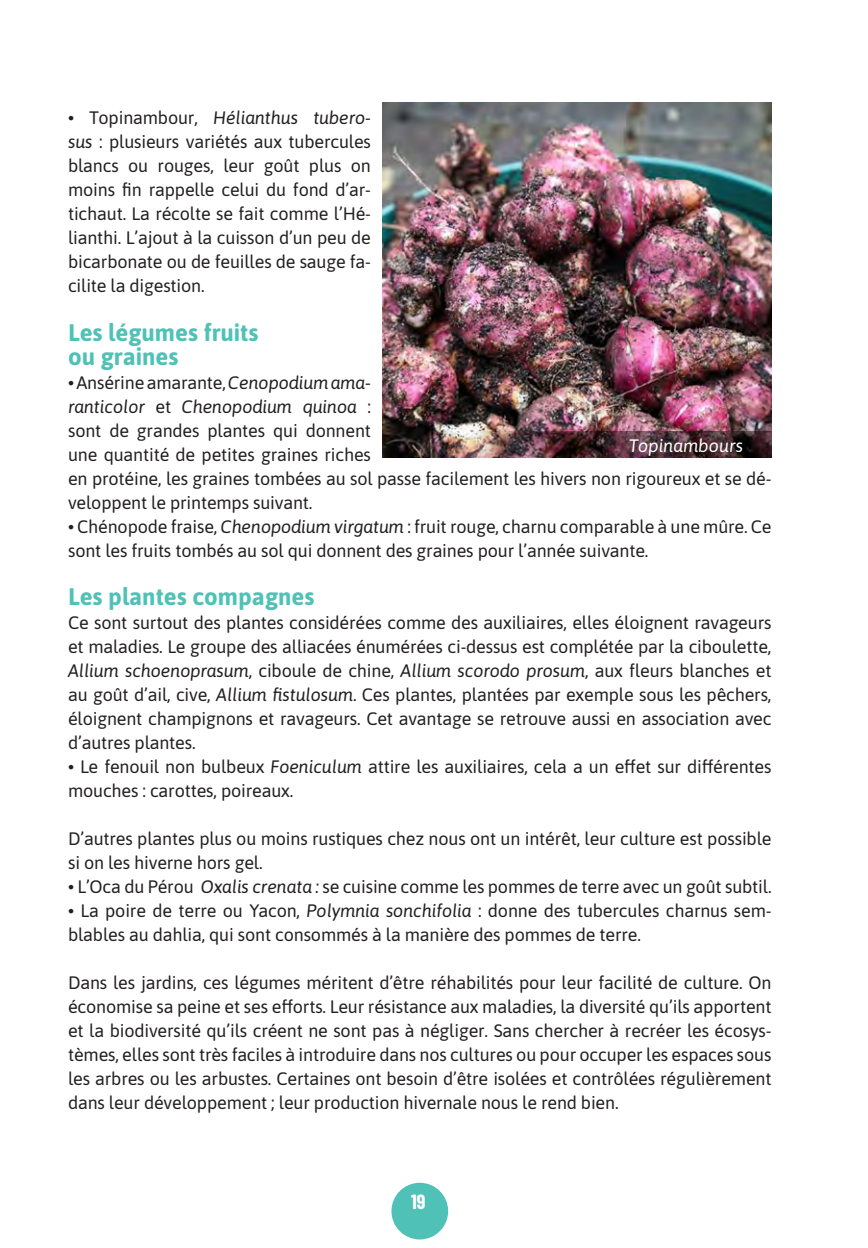
<style>
.page{position:relative;width:868px;height:1248px;background:#fff}
.page>*{position:absolute;margin:0;border:0;box-sizing:border-box;transform-origin:0 0}
.t1{font:700 24px/24px "Asap";color:#50c1b6}
.t2{font:700 20px "Barlow Condensed";color:#fff}
.t3{font:18px/24px "Asap";letter-spacing:-.01em;color:#231f20}
.t4{font:italic 18px "Asap";color:#fff}
.s1{font-style:italic}
</style>
<div class="page">
<img style="left:382px;top:102px;width:389px;height:355px">
<img style="left:468px;top:432px;width:303px;height:25px">
<div style="left:391px;top:1182px;width:57px;height:57px;background:#50c1b6;border-radius:50%"></div>
<p class="t3" style="left:68px;top:105px;width:304px;text-align:justify">• Topinambour, <span class="s1">Hélianthus tubero&shy;sus</span> : plusieurs variétés aux tubercules blancs ou rouges, leur goût plus on moins fin rappelle celui du fond d’ar&shy;tichaut. La récolte se fait comme l’Hé&shy;lianthi. L’ajout à la cuisson d’un peu de bicarbonate ou de feuilles de sauge fa&shy;cilite la digestion.</p>
<h1 class="t1" style="left:68px;top:319px;width:192px">Les légumes fruits ou graines</h1>
<p class="t3" style="left:68px;top:369px;width:705px">• Ansérine amarante, <span class="s1">Cenopodium ama-<br>ranticolor</span> et <span class="s1">Chenopodium quinoa</span> :<br>sont de grandes plantes qui donnent<br>une quantité de petites graines riches<br>en protéine, les graines tombées au sol passe facilement les hivers non rigoureux et se dé&shy;veloppent le printemps suivant.</p>
<p class="t3" style="left:68px;top:513px;width:705px">• Chénopode fraise, <span class="s1">Chenopodium virgatum</span> : fruit rouge, charnu comparable à une mûre. Ce sont les fruits tombés au sol qui donnent des graines pour l’année suivante.</p>
<h1 class="t1" style="left:68px;top:583px;width:248px">Les plantes compagnes</h1>
<p class="t3" style="left:68px;top:609px;width:705px;text-align:justify">Ce sont surtout des plantes considérées comme des auxiliaires, elles éloignent ravageurs et maladies. Le groupe des alliacées énumérées ci-dessus est complétée par la ciboulette, <span class="s1">Allium schoenoprasum</span>, ciboule de chine, <span class="s1">Allium scorodo prosum</span>, aux fleurs blanches et au goût d’ail, cive, <span class="s1">Allium fistulosum</span>. Ces plantes, plantées par exemple sous les pêchers, éloignent champignons et ravageurs. Cet avantage se retrouve aussi en association avec d’autres plantes.</p>
<p class="t3" style="left:68px;top:753px;width:704px">• Le fenouil non bulbeux <span class="s1">Foeniculum</span> attire les auxiliaires, cela a un effet sur différentes mouches : carottes, poireaux.</p>
<p class="t3" style="left:68px;top:825px;width:704px">D’autres plantes plus ou moins rustiques chez nous ont un intérêt, leur culture est possible si on les hiverne hors gel.</p>
<p class="t3" style="left:68px;top:873px;width:705px">• L’Oca du Pérou <span class="s1">Oxalis crenata :</span> se cuisine comme les pommes de terre avec un goût subtil.</p>
<p class="t3" style="left:68px;top:897px;width:704px">• La poire de terre ou Yacon, <span class="s1">Polymnia sonchifolia</span> : donne des tubercules charnus sem&shy;blables au dahlia, qui sont consommés à la manière des pommes de terre.</p>
<p class="t3" style="left:68px;top:969px;width:705px;text-align:justify">Dans les jardins, ces légumes méritent d’être réhabilités pour leur facilité de culture. On économise sa peine et ses efforts. Leur résistance aux maladies, la diversité qu’ils apportent et la biodiversité qu’ils créent ne sont pas à négliger. Sans chercher à recréer les écosys&shy;tèmes, elles sont très faciles à introduire dans nos cultures ou pour occuper les espaces sous les arbres ou les arbustes. Certaines ont besoin d’être isolées et contrôlées régulièrement dans leur développement ; leur production hivernale nous le rend bien.</p>
<p class="t4" style="left:628px;top:433px;width:116px">Topinambours</p>
<p class="t2" style="left:411px;top:1187px;width:16px">19</p>
</div>
